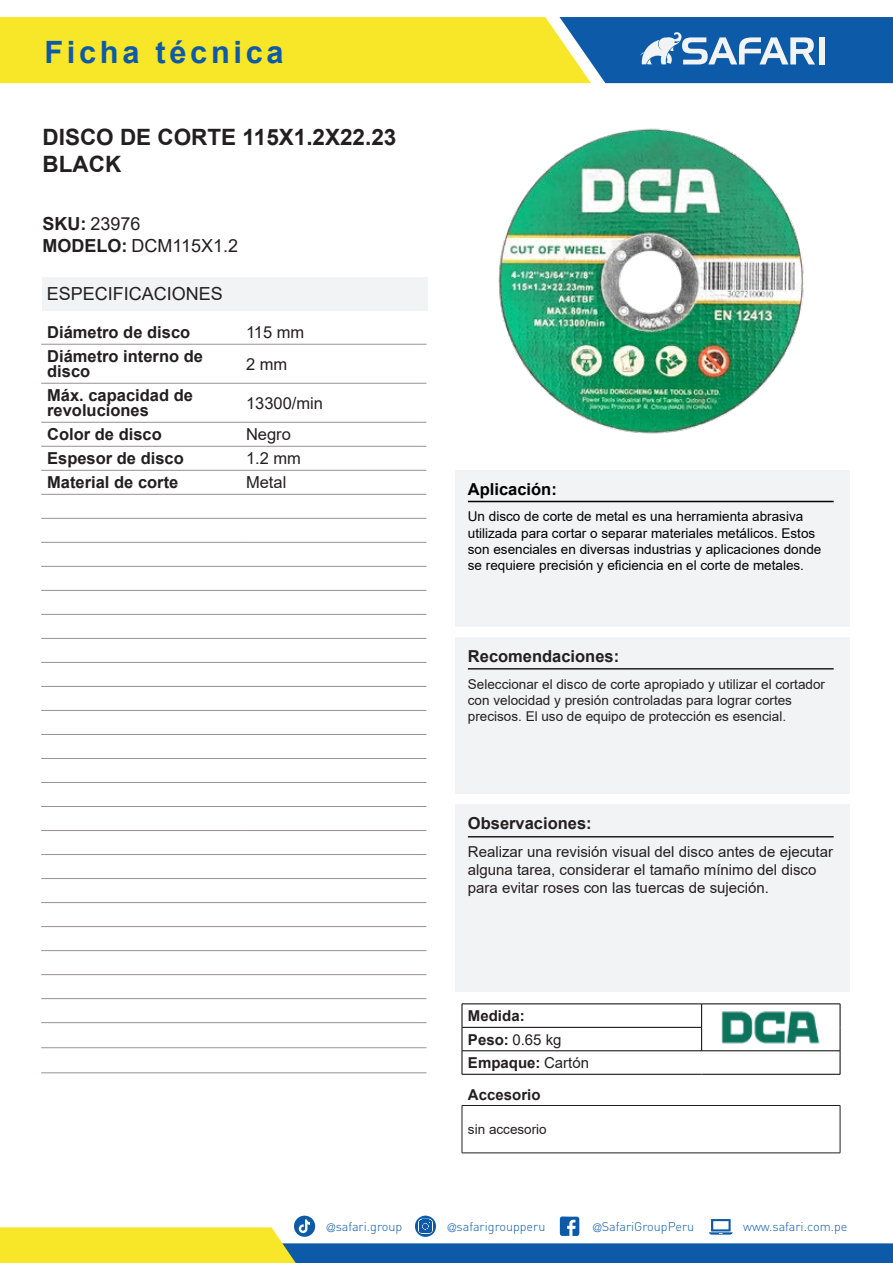
<style>
.page{position:relative;width:893px;height:1263px;background:#fff}
.page>*{position:absolute;margin:0;border:0;box-sizing:border-box;transform-origin:0 0}
.t1{font:700 30.75px "Arial";letter-spacing:.12em;color:#0c5aa8}
.t2{font:700 22.5px/27px "Arial";color:#231f20}
.t3{font:18px/21.9px "Arial";color:#231f20}
.t4{font:700 16.5px/15px "Arial";color:#231f20}
.t5{font:16.5px "Arial";color:#231f20}
.t6{font:700 16.5px "Arial";color:#000}
.t7{font:15px/18px "Arial";color:#231f20}
.t8{font:700 15px/23.4px "Arial";color:#231f20}
.t9{font:13.5px/16.2px "Arial";color:#000}
.t10{font:13.5px/16.2px "Arial";color:#231f20}
.t11{font:300 12.6px "DIN";color:#0c5aa8}
.s1{font-weight:700}
.s2{font-weight:400}
.s3{font-family:"Helvetica LT Std";font-stretch:condensed;font-size:11.25px}
</style>
<div class="page">
<svg style="left:0;top:1215px;width:893px;height:48px"></svg>
<svg style="left:0;top:17px;width:893px;height:66px"></svg>
<div style="left:819px;top:37px;width:6px;height:27px;background:#f2f3f4"></div>
<div style="left:455px;top:470px;width:395px;height:157px;background:#f2f3f4"></div>
<hr style="left:468px;top:501px;width:366px;height:1px;background:#000">
<div style="left:455px;top:638px;width:395px;height:156px;background:#f2f3f4"></div>
<hr style="left:468px;top:668px;width:366px;height:1px;background:#231f20">
<div style="left:455px;top:805px;width:395px;height:187px;background:#f2f3f4"></div>
<hr style="left:468px;top:836px;width:366px;height:1px;background:#231f20">
<hr style="left:462px;top:1105px;width:378px;height:1px;background:#231f20">
<hr style="left:462px;top:1106px;width:1px;height:47px;background:#231f20">
<hr style="left:840px;top:1106px;width:1px;height:47px;background:#231f20">
<hr style="left:462px;top:1152px;width:378px;height:1px;background:#231f20">
<hr style="left:41px;top:344px;width:199px;height:1px;background:#999190">
<hr style="left:240px;top:344px;width:186px;height:1px;background:#999190">
<hr style="left:41px;top:1072px;width:199px;height:1px;background:#999190">
<hr style="left:240px;top:1072px;width:186px;height:1px;background:#999190">
<hr style="left:41px;top:383px;width:199px;height:1px;background:#999190">
<hr style="left:240px;top:383px;width:186px;height:1px;background:#999190">
<hr style="left:41px;top:422px;width:199px;height:1px;background:#999190">
<hr style="left:240px;top:422px;width:186px;height:1px;background:#999190">
<hr style="left:41px;top:446px;width:199px;height:1px;background:#999190">
<hr style="left:240px;top:446px;width:186px;height:1px;background:#999190">
<hr style="left:41px;top:470px;width:199px;height:1px;background:#999190">
<hr style="left:240px;top:470px;width:186px;height:1px;background:#999190">
<hr style="left:41px;top:494px;width:199px;height:1px;background:#999190">
<hr style="left:240px;top:494px;width:186px;height:1px;background:#999190">
<hr style="left:41px;top:518px;width:199px;height:1px;background:#999190">
<hr style="left:240px;top:518px;width:186px;height:1px;background:#999190">
<hr style="left:41px;top:542px;width:199px;height:1px;background:#999190">
<hr style="left:240px;top:542px;width:186px;height:1px;background:#999190">
<hr style="left:41px;top:566px;width:199px;height:1px;background:#999190">
<hr style="left:240px;top:566px;width:186px;height:1px;background:#999190">
<hr style="left:41px;top:590px;width:199px;height:1px;background:#999190">
<hr style="left:240px;top:590px;width:186px;height:1px;background:#999190">
<hr style="left:41px;top:614px;width:199px;height:1px;background:#999190">
<hr style="left:240px;top:614px;width:186px;height:1px;background:#999190">
<hr style="left:41px;top:638px;width:199px;height:1px;background:#999190">
<hr style="left:240px;top:638px;width:186px;height:1px;background:#999190">
<hr style="left:41px;top:662px;width:199px;height:1px;background:#999190">
<hr style="left:240px;top:662px;width:186px;height:1px;background:#999190">
<hr style="left:41px;top:686px;width:199px;height:1px;background:#999190">
<hr style="left:240px;top:686px;width:186px;height:1px;background:#999190">
<hr style="left:41px;top:710px;width:199px;height:1px;background:#999190">
<hr style="left:240px;top:710px;width:186px;height:1px;background:#999190">
<hr style="left:41px;top:734px;width:199px;height:1px;background:#999190">
<hr style="left:240px;top:734px;width:186px;height:1px;background:#999190">
<hr style="left:41px;top:758px;width:199px;height:1px;background:#999190">
<hr style="left:240px;top:758px;width:186px;height:1px;background:#999190">
<hr style="left:41px;top:782px;width:199px;height:1px;background:#999190">
<hr style="left:240px;top:782px;width:186px;height:1px;background:#999190">
<hr style="left:41px;top:806px;width:199px;height:1px;background:#999190">
<hr style="left:240px;top:806px;width:186px;height:1px;background:#999190">
<hr style="left:41px;top:830px;width:199px;height:1px;background:#999190">
<hr style="left:240px;top:830px;width:186px;height:1px;background:#999190">
<hr style="left:41px;top:854px;width:199px;height:1px;background:#999190">
<hr style="left:240px;top:854px;width:186px;height:1px;background:#999190">
<hr style="left:41px;top:878px;width:199px;height:1px;background:#999190">
<hr style="left:240px;top:878px;width:186px;height:1px;background:#999190">
<hr style="left:41px;top:902px;width:199px;height:1px;background:#999190">
<hr style="left:240px;top:902px;width:186px;height:1px;background:#999190">
<hr style="left:41px;top:926px;width:199px;height:1px;background:#999190">
<hr style="left:240px;top:926px;width:186px;height:1px;background:#999190">
<hr style="left:41px;top:950px;width:199px;height:1px;background:#999190">
<hr style="left:240px;top:950px;width:186px;height:1px;background:#999190">
<hr style="left:41px;top:974px;width:199px;height:1px;background:#999190">
<hr style="left:240px;top:974px;width:186px;height:1px;background:#999190">
<hr style="left:41px;top:998px;width:199px;height:1px;background:#999190">
<hr style="left:240px;top:998px;width:186px;height:1px;background:#999190">
<hr style="left:41px;top:1022px;width:199px;height:1px;background:#999190">
<hr style="left:240px;top:1022px;width:186px;height:1px;background:#999190">
<hr style="left:41px;top:1047px;width:199px;height:1px;background:#999190">
<hr style="left:240px;top:1047px;width:186px;height:1px;background:#999190">
<img style="left:498px;top:128px;width:306px;height:306px">
<div style="left:43px;top:277px;width:385px;height:33px;background:#f2f3f4"></div>
<hr style="left:462px;top:1027px;width:239px;height:1px;background:#000">
<hr style="left:462px;top:1050px;width:240px;height:1px;background:#000">
<hr style="left:702px;top:1050px;width:138px;height:1px;background:#000">
<hr style="left:462px;top:1004px;width:240px;height:1px;background:#000">
<hr style="left:702px;top:1004px;width:138px;height:1px;background:#000">
<svg style="left:701px;top:1004px;width:1px;height:47px"></svg>
<svg style="left:462px;top:1004px;width:1px;height:70px"></svg>
<svg style="left:840px;top:1004px;width:1px;height:70px"></svg>
<hr style="left:462px;top:1074px;width:240px;height:1px;background:#000">
<hr style="left:702px;top:1074px;width:138px;height:1px;background:#000">
<img style="left:721px;top:1011px;width:99px;height:33px">
<h1 class="t1" style="left:44px;top:34px;width:241px">Ficha técnica</h1>
<h2 class="t2" style="left:43px;top:126px;width:355px">DISCO DE CORTE 115X1.2X22.23<br>BLACK</h2>
<h3 class="t3" style="left:43px;top:215px;width:197px"><span class="s1">SKU:</span> 23976<br><span class="s1">MODELO:</span> DCM115X1.2</h3>
<h3 class="t3" style="left:47px;top:284px;width:178px">ESPECIFICACIONES</h3>
<p class="t4" style="left:47px;top:326px;width:145px">Diámetro de disco</p>
<p class="t5" style="left:246px;top:326px;width:60px">115 mm</p>
<p class="t4" style="left:47px;top:350px;width:157px">Diámetro interno de disco</p>
<p class="t5" style="left:246px;top:358px;width:43px">2 mm</p>
<p class="t4" style="left:47px;top:389px;width:147px">Máx. capacidad de revoluciones</p>
<p class="t5" style="left:246px;top:397px;width:79px">13300/min</p>
<p class="t4" style="left:47px;top:428px;width:116px">Color de disco</p>
<p class="t5" style="left:246px;top:428px;width:46px">Negro</p>
<p class="t4" style="left:47px;top:452px;width:138px">Espesor de disco</p>
<p class="t5" style="left:246px;top:452px;width:57px">1.2 mm</p>
<p class="t4" style="left:47px;top:476px;width:133px">Material de corte</p>
<p class="t5" style="left:246px;top:476px;width:42px">Metal</p>
<p class="t6" style="left:468px;top:483px;width:90px">Aplicación:</p>
<p class="t9" style="left:468px;top:510px;width:355px">Un disco de corte de metal es una herramienta abrasiva utilizada para cortar o separar materiales metálicos. Estos son esenciales en diversas industrias y aplicaciones donde se requiere precisión y eficiencia en el corte de metales.</p>
<p class="t4" style="left:468px;top:650px;width:153px">Recomendaciones:</p>
<p class="t10" style="left:468px;top:677px;width:359px">Seleccionar el disco de corte apropiado y utilizar el cortador con velocidad y presión controladas para lograr cortes precisos. El uso de equipo de protección es esencial.</p>
<p class="t4" style="left:468px;top:817px;width:125px">Observaciones:</p>
<p class="t7" style="left:468px;top:844px;width:367px">Realizar una revisión visual del disco antes de ejecutar alguna tarea, considerar el tamaño mínimo del disco para evitar roses con las tuercas de sujeción.</p>
<p class="t8" style="left:468px;top:1006px;width:123px">Medida:<br>Peso: <span class="s2">0.65 kg<br></span>Empaque: <span class="s2">Cartón</span></p>
<p class="t8" style="left:468px;top:1084px;width:74px">Accesorio</p>
<p class="t10" style="left:468px;top:1122px;width:80px">sin accesorio</p>
<p class="t11" style="left:327px;top:1222px;width:77px"><span class="s3">@</span>safari.group</p>
<p class="t11" style="left:448px;top:1222px;width:99px"><span class="s3">@</span>safarigroupperu</p>
<p class="t11" style="left:593px;top:1222px;width:103px"><span class="s3">@</span>SafariGroupPeru</p>
<p class="t11" style="left:743px;top:1222px;width:106px">www.safari.com.pe</p>
</div>
